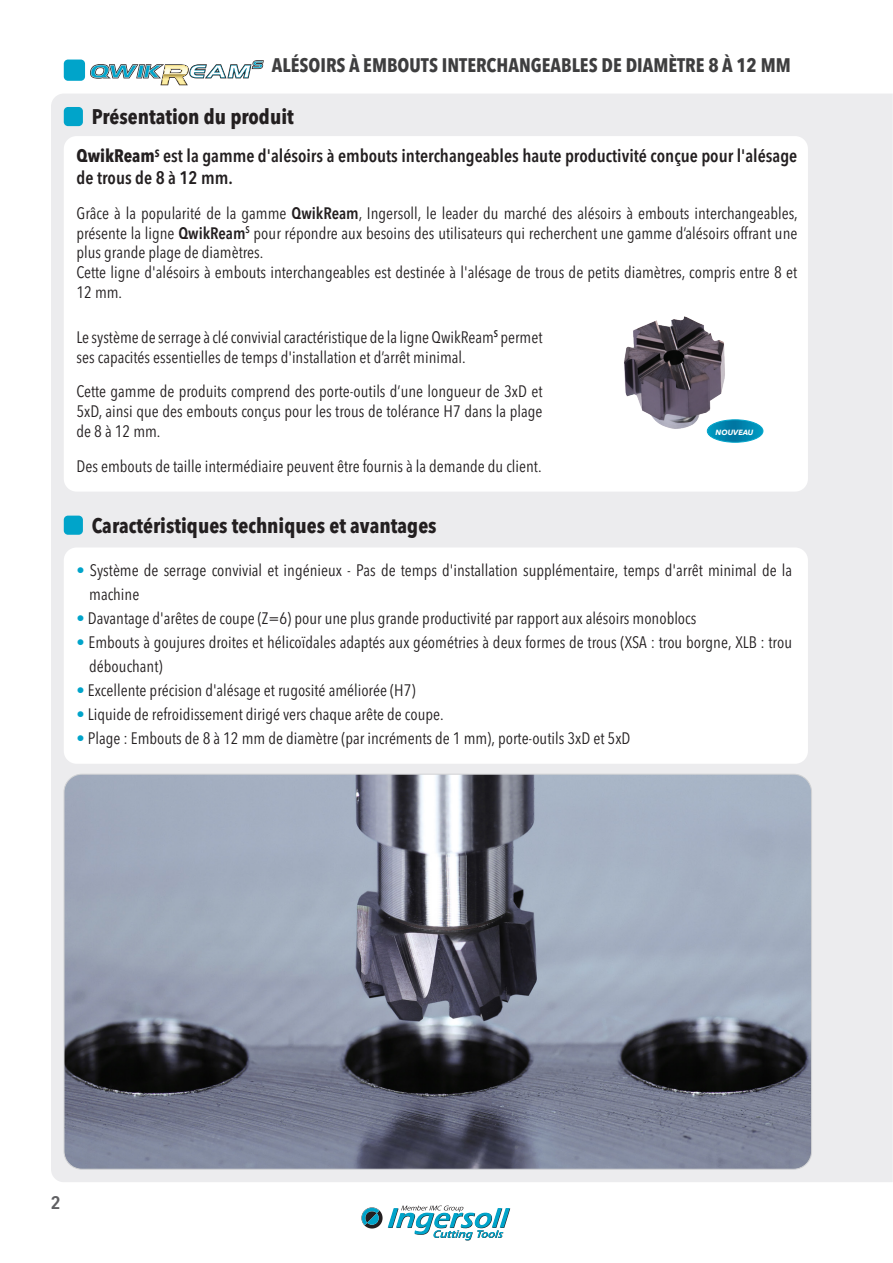
<style>
.page{position:relative;width:893px;height:1263px;background:#fff}
.page>*{position:absolute;margin:0;border:0;box-sizing:border-box;transform-origin:0 0}
.t1{font:700 condensed 21px "Avenir Next LT Pro";color:#231f20}
.t2{font:700 condensed 19.5px "Avenir Next LT Pro";color:#3e3e3f}
.t3{font:600 condensed 18px/21.6px "Avenir Next LT Pro";color:#231f20}
.t4{font:600 condensed 18px "Avenir Next LT Pro";color:#606063;scale:1.1 1}
.t5{font:condensed 16.5px/19.8px "Avenir Next LT Pro";color:#231f20}
.t6{font:italic 700 7.5px "Avenir Next LT Pro";color:#fff}
.s1{font-weight:700}
.s2{font-weight:600}
.s3{color:#00a4ca}
</style>
<div class="page">
<div style="left:51px;top:94px;width:842px;height:1088px;background:#ececee"></div>
<svg style="left:361px;top:1205px;width:149px;height:35px"></svg>
<div style="left:64px;top:60px;width:21px;height:21px;background:#00a4ca;border-radius:4px"></div>
<div style="left:64px;top:516px;width:19px;height:19px;background:#00a4ca;border-radius:4px"></div>
<div style="left:64px;top:547px;width:744px;height:217px;background:#fff;border-radius:13px"></div>
<div style="left:64px;top:107px;width:19px;height:19px;background:#00a4ca;border-radius:4px"></div>
<div style="left:64px;top:136px;width:744px;height:356px;background:#fff;border-radius:13px"></div>
<svg style="left:90px;top:60px;width:174px;height:26px"></svg>
<svg style="left:714px;top:420px;width:49px;height:22px"></svg>
<div style="left:707px;top:420px;width:56px;height:22px;border:1px solid #00a4ca;border-radius:50%"></div>
<img style="left:64px;top:774px;width:748px;height:395px">
<img style="left:624px;top:316px;width:118px;height:123px">
<p class="t2" style="left:272px;top:54px;width:520px">ALÉSOIRS À EMBOUTS INTERCHANGEABLES DE DIAMÈTRE 8 À 12 MM</p>
<p class="t1" style="left:92px;top:104px;width:203px">Présentation du produit</p>
<p class="t3" style="left:77px;top:145px;width:722px"><span class="s1">QwikReam</span><sup>S</sup> est la gamme d'alésoirs à embouts interchangeables haute productivité conçue pour l'alésage de trous de 8 à 12 mm.</p>
<p class="t5" style="left:77px;top:203px;width:723px;text-align:justify">Grâce à la popularité de la gamme <span class="s2">QwikReam</span>, Ingersoll, le leader du marché des alésoirs à embouts interchangeables, présente la ligne <span class="s2">QwikReam</span><sup>S</sup> pour répondre aux besoins des utilisateurs qui recherchent une gamme d’alésoirs offrant une plus grande plage de diamètres.</p>
<p class="t5" style="left:77px;top:262px;width:722px">Cette ligne d'alésoirs à embouts interchangeables est destinée à l'alésage de trous de petits diamètres, compris entre 8 et<br>12 mm.</p>
<p class="t5" style="left:77px;top:327px;width:467px">Le système de serrage à clé convivial caractéristique de la ligne QwikReam<sup>S</sup> permet ses capacités essentielles de temps d'installation et d’arrêt minimal.</p>
<p class="t5" style="left:77px;top:382px;width:467px;text-align:justify">Cette gamme de produits comprend des porte-outils d’une longueur de 3xD et 5xD, ainsi que des embouts conçus pour les trous de tolérance H7 dans la plage de 8 à 12 mm.</p>
<p class="t5" style="left:77px;top:456px;width:467px">Des embouts de taille intermédiaire peuvent être fournis à la demande du client.</p>
<p class="t1" style="left:92px;top:513px;width:346px">Caractéristiques techniques et avantages</p>
<p class="t6" style="left:716px;top:427px;width:39px">NOUVEAU</p>
<p class="t5" style="left:89px;top:558px;width:704px;line-height:24px;text-indent:-13px"><span class="s3">•</span> Système de serrage convivial et ingénieux - Pas de temps d'installation supplémentaire, temps d'arrêt minimal de la machine</p>
<p class="t5" style="left:77px;top:608px;width:621px"><span class="s3">•</span> Davantage d'arêtes de coupe (Z=6) pour une plus grande productivité par rapport aux alésoirs monoblocs</p>
<p class="t5" style="left:89px;top:630px;width:704px;line-height:24px;text-indent:-13px"><span class="s3">•</span> Embouts à goujures droites et hélicoïdales adaptés aux géométries à deux formes de trous (XSA : trou borgne, XLB : trou débouchant)</p>
<p class="t5" style="left:77px;top:680px;width:341px"><span class="s3">•</span> Excellente précision d'alésage et rugosité améliorée (H7)</p>
<p class="t5" style="left:77px;top:704px;width:369px"><span class="s3">•</span> Liquide de refroidissement dirigé vers chaque arête de coupe.</p>
<p class="t5" style="left:77px;top:728px;width:555px"><span class="s3">•</span> Plage : Embouts de 8 à 12 mm de diamètre (par incréments de 1 mm), porte-outils 3xD et 5xD</p>
<p class="t4" style="left:51px;top:1191px;width:11px">2</p>
</div>
